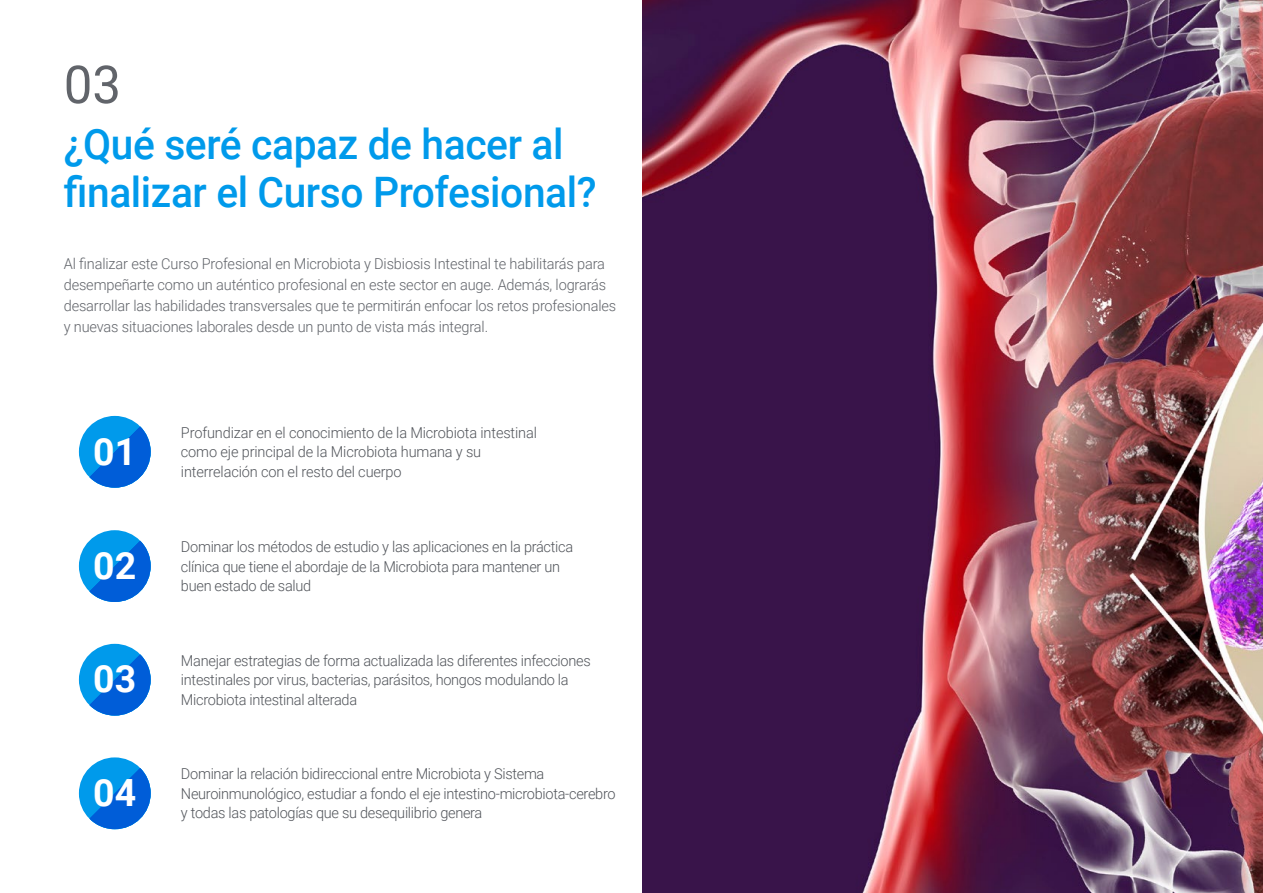
<style>
.page{position:relative;width:1263px;height:893px;background:#fff}
.page>*{position:absolute;margin:0;border:0;box-sizing:border-box;transform-origin:0 0}
.t1{font:52.5px "Roboto";color:#61646a}
.t2{font:500 42px/48px "Roboto";letter-spacing:-.01em;color:#009aeb}
.t3{font:700 37.5px "Roboto";color:#fff}
.t4{font:300 15px/19.5px "Roboto";letter-spacing:-.02em;color:#52555b}
.t5{font:300 15px/21px "Roboto";letter-spacing:-.01em;color:#61646a}
</style>
<div class="page">
<img style="left:642px;top:0;width:621px;height:893px">
<div style="left:79px;top:530px;width:72px;height:72px;background:#009aeb;border-radius:50%"></div>
<svg style="left:89px;top:541px;width:62px;height:61px"></svg>
<div style="left:79px;top:757px;width:72px;height:72px;background:#009aeb;border-radius:50%"></div>
<svg style="left:89px;top:768px;width:62px;height:61px"></svg>
<div style="left:79px;top:644px;width:72px;height:72px;background:#009aeb;border-radius:50%"></div>
<svg style="left:89px;top:654px;width:62px;height:62px"></svg>
<div style="left:79px;top:416px;width:72px;height:72px;background:#009aeb;border-radius:50%"></div>
<svg style="left:89px;top:426px;width:62px;height:62px"></svg>
<h1 class="t1" style="left:64px;top:48px;width:59px">03</h1>
<h2 class="t2" style="left:64px;top:119px;width:534px">¿Qué seré capaz de hacer al finalizar el Curso Profesional?</h2>
<p class="t5" style="left:64px;top:253px;width:554px">Al finalizar este Curso Profesional en Microbiota y Disbiosis Intestinal te habilitarás para desempeñarte como un auténtico profesional en este sector en auge. Además, lograrás desarrollar las habilidades transversales que te permitirán enfocar los retos profesionales y nuevas situaciones laborales desde un punto de vista más integral.</p>
<h3 class="t3" style="left:93px;top:425px;width:45px">01</h3>
<p class="t4" style="left:181px;top:422px;width:357px">Profundizar en el conocimiento de la Microbiota intestinal como eje principal de la Microbiota humana y su interrelación con el resto del cuerpo</p>
<h3 class="t3" style="left:93px;top:539px;width:45px">02</h3>
<p class="t4" style="left:181px;top:537px;width:394px">Dominar los métodos de estudio y las aplicaciones en la práctica clínica que tiene el abordaje de la Microbiota para mantener un buen estado de salud</p>
<h3 class="t3" style="left:93px;top:653px;width:45px">03</h3>
<p class="t4" style="left:181px;top:650px;width:411px">Manejar estrategias de forma actualizada las diferentes infecciones intestinales por virus, bacterias, parásitos, hongos modulando la<br>Microbiota intestinal alterada</p>
<h3 class="t3" style="left:93px;top:766px;width:45px">04</h3>
<p class="t4" style="left:181px;top:764px;width:436px">Dominar la relación bidireccional entre Microbiota y Sistema<br>Neuroinmunológico, estudiar a fondo el eje intestino-microbiota-cerebro y todas las patologías que su desequilibrio genera</p>
</div>
